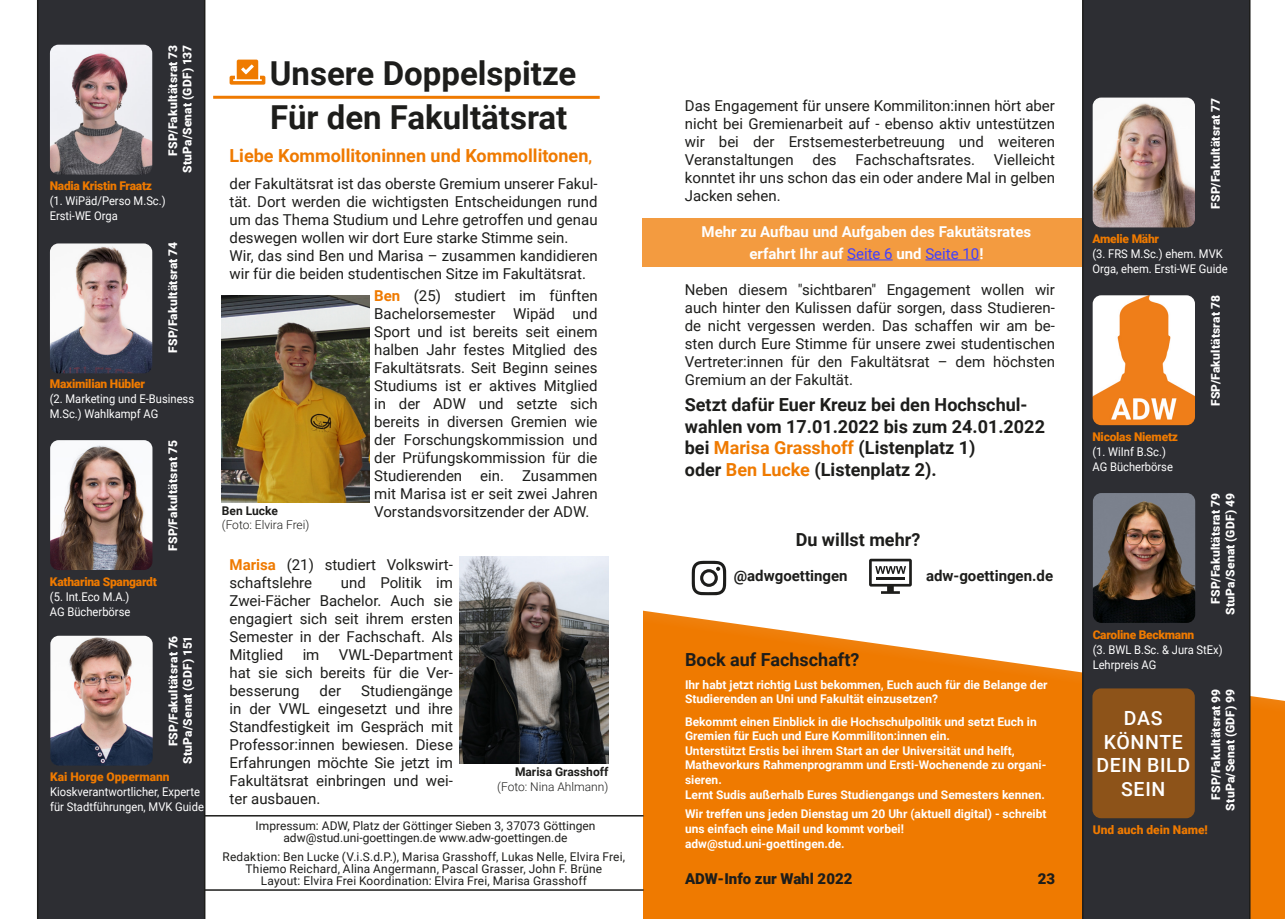
<style>
.page{position:relative;width:1285px;height:919px;background:#fff}
.page>*{position:absolute;margin:0;border:0;box-sizing:border-box;transform-origin:0 0}
.t1{font:700 33px/43.8px "Roboto";color:#1d1d1b}
.t2{font:500 19.5px/23.4px "Roboto";letter-spacing:.035em;color:#fff;text-align:center}
.t3{font:700 18px/21.6px "Roboto";color:#1d1d1b}
.t4{font:700 18px "Roboto";color:#ef7a00}
.t5{font:15px/18px "Roboto";color:#1d1d1b;text-align:justify}
.t6{font:700 15px/21.6px "Roboto";color:#fff;text-align:center}
.t7{font:700 15px "Roboto";color:#1d1d1b}
.t8{font:900 15px "Roboto";color:#1d1d1b}
.t9{font:700 12px/14.5px "Roboto";color:#fff}
.t10{font:12px/12px "Roboto";letter-spacing:.01em;color:#1d1d1b;text-align:center}
.t11{font:12px/15px "Roboto";color:#fff;scale:.93 1}
.t12{font:900 12px/14.4px "Roboto";letter-spacing:.015em;color:#fff;text-align:right}
.t13{font:900 12px "Roboto";letter-spacing:-.02em;color:#ef7a00}
.t14{font:300 12px "Roboto";color:#1d1d1b}
.t15{font:900 12px "Roboto";color:#ef7a00}
.t16{font:700 12px "Roboto";color:#1d1d1b}
.s1{font-size:15px}
.s2{font-weight:700;color:#ef7a00}
.s3{font-weight:400;color:#00f}
.s4{color:#ef7a00}
</style>
<div class="page">
<svg style="left:642px;top:610px;width:642px;height:308px;background:#f0891e"></svg>
<svg style="left:214px;top:589px;width:428px;height:302px"></svg>
<div style="left:37px;top:0;width:168px;height:918px;background:#2d2e33"></div>
<img style="left:50px;top:45px;width:102px;height:129px">
<img style="left:50px;top:243px;width:102px;height:130px">
<img style="left:50px;top:440px;width:102px;height:130px">
<img style="left:50px;top:635px;width:103px;height:130px">
<div style="left:1081px;top:0;width:169px;height:918px;background:#2d2e33"></div>
<img style="left:1092px;top:98px;width:102px;height:129px">
<img style="left:1092px;top:295px;width:102px;height:130px">
<img style="left:1092px;top:493px;width:102px;height:130px">
<svg style="left:229px;top:60px;width:36px;height:25px"></svg>
<hr style="left:213px;top:96px;width:386px;height:3px;background:#ef7a00">
<div style="left:642px;top:218px;width:439px;height:49px;background:#f39b40"></div>
<hr style="left:847px;top:259px;width:45px;height:1px;background:#00f">
<hr style="left:925px;top:259px;width:54px;height:1px;background:#00f">
<img style="left:222px;top:296px;width:147px;height:206px">
<img style="left:460px;top:556px;width:148px;height:207px">
<div style="left:1092px;top:688px;width:102px;height:130px;background:#8d5319;border-radius:9px"></div>
<hr style="left:204px;top:815px;width:439px;height:1px;background:#1d1d1b">
<hr style="left:204px;top:889px;width:439px;height:1px;background:#1d1d1b">
<svg style="left:869px;top:558px;width:42px;height:35px"></svg>
<hr style="left:876px;top:576px;width:28px;height:3px;background:#1d1d1b">
<svg style="left:691px;top:560px;width:35px;height:35px"></svg>
<p class="t12" style="left:165px;top:173px;width:130px;rotate:-90deg">FSP/Fakultätsrat 73<br>StuPa/Senat (GDF) 137</p>
<p class="t13" style="left:50px;top:177px;width:104px">Nadia Kristin Fraatz</p>
<p class="t11" style="left:50px;top:193px;width:126px">(1. WiPäd/Perso M.Sc.)<br>Ersti-WE Orga</p>
<p class="t12" style="left:165px;top:352px;width:112px;rotate:-90deg">FSP/Fakultätsrat 74</p>
<p class="t13" style="left:50px;top:375px;width:97px">Maximilian Hübler</p>
<p class="t11" style="left:50px;top:391px;width:157px">(2. Marketing und E-Business<br>M.Sc.) Wahlkampf AG</p>
<p class="t13" style="left:50px;top:573px;width:108px">Katharina Spangardt</p>
<p class="t11" style="left:50px;top:588px;width:88px">(5. Int.Eco M.A.)<br>AG Bücherbörse</p>
<p class="t12" style="left:165px;top:551px;width:112px;rotate:-90deg">FSP/Fakultätsrat 75</p>
<p class="t12" style="left:165px;top:763px;width:129px;rotate:-90deg">FSP/Fakultätsrat 76<br>StuPa/Senat (GDF) 151</p>
<p class="t15" style="left:50px;top:768px;width:121px">Kai Horge Oppermann</p>
<p class="t11" style="left:50px;top:784px;width:167px">Kioskverantwortlicher, Experte für Stadtführungen, MVK Guide</p>
<h1 class="t1" style="left:270px;top:50px;width:308px">Unsere Doppelspitze<br>Für den Fakultätsrat</h1>
<p class="t4" style="left:229px;top:143px;width:364px">Liebe Kommollitoninnen und Kommollitonen<span class="s1">,</span></p>
<p class="t5" style="left:229px;top:174px;width:369px;text-align:left">der Fakultätsrat ist das oberste Gremium unserer Fakul&shy;tät. Dort werden die wichtigsten Entscheidungen rund um das Thema Studium und Lehre getroffen und genau deswegen wollen wir dort Eure starke Stimme sein.<br>Wir, das sind Ben und Marisa – zusammen kandidieren wir für die beiden studentischen Sitze im Fakultätsrat.</p>
<p class="t5" style="left:374px;top:286px;width:225px"><span class="s2">Ben</span> (25) studiert im fünften Bachelorsemester Wipäd und Sport und ist bereits seit einem halben Jahr festes Mitglied des Fakultätsrats. Seit Beginn seines Studiums ist er aktives Mitglied in der ADW und setzte sich bereits in diversen Gremien wie der Forschungskommission und der Prüfungskommission für die Studierenden ein. Zusammen mit Marisa ist er seit zwei Jahren Vorstandsvorsitzender der ADW.</p>
<p class="t16" style="left:222px;top:502px;width:58px">Ben Lucke</p>
<p class="t14" style="left:222px;top:516px;width:89px">(Foto: Elvira Frei)</p>
<p class="t5" style="left:229px;top:555px;width:225px"><span class="s2">Marisa</span> (21) studiert Volkswirt&shy;schaftslehre</p>
<p class="t5" style="left:229px;top:573px;width:225px;text-indent:111px">und Politik im Zwei-Fächer Bachelor. Auch sie engagiert sich seit ihrem ersten Semester in der Fachschaft. Als Mitglied</p>
<p class="t5" style="left:302px;top:645px;width:18px">im</p>
<p class="t5" style="left:229px;top:645px;width:225px;text-indent:109px">VWL-Department hat sie sich bereits für die Ver&shy;besserung</p>
<p class="t5" style="left:229px;top:681px;width:225px;text-indent:132px">Studiengänge in der VWL eingesetzt und ihre Standfestigkeit im Gespräch mit Professor:innen bewiesen. Diese Erfahrungen möchte Sie jetzt im Fakultätsrat einbringen und wei&shy;ter ausbauen.</p>
<p class="t5" style="left:319px;top:681px;width:23px">der</p>
<p class="t16" style="left:515px;top:763px;width:95px">Marisa Grasshoff</p>
<p class="t14" style="left:497px;top:778px;width:113px">(Foto: Nina Ahlmann)</p>
<p class="t10" style="left:255px;top:818px;width:341px">Impressum: ADW, Platz der Göttinger Sieben 3, 37073 Göttingen adw@stud.uni-goettingen.de www.adw-goettingen.de</p>
<p class="t10" style="left:222px;top:850px;width:404px">Redaktion: Ben Lucke (V.i.S.d.P.), Marisa Grasshoff, Lukas Nelle, Elvira Frei,<br>Thiemo Reichard, Alina Angermann, Pascal Grasser, John F. Brüne<br>Layout: Elvira Frei Koordination: Elvira Frei, Marisa Grasshoff</p>
<p class="t5" style="left:684px;top:96px;width:371px">Das Engagement für unsere Kommiliton:innen hört aber nicht bei Gremienarbeit auf - ebenso aktiv untestützen wir bei der Erstsemesterbetreuung und weiteren Veranstaltungen des Fachschaftsrates. Vielleicht konntet ihr uns schon das ein oder andere Mal in gelben Jacken sehen.</p>
<p class="t6" style="left:701px;top:220px;width:331px">Mehr zu Aufbau und Aufgaben des Fakutätsrates erfahrt Ihr auf <span class="s3">Seite 6</span> und <span class="s3">Seite 10</span>!</p>
<p class="t5" style="left:684px;top:280px;width:371px">Neben diesem "sichtbaren" Engagement wollen wir auch hinter den Kulissen dafür sorgen, dass Studieren&shy;de nicht vergessen werden. Das schaffen wir am be&shy;sten durch Eure Stimme für unsere zwei studentischen Vertreter:innen für den Fakultätsrat – dem höchsten Gremium an der Fakultät.</p>
<p class="t3" style="left:684px;top:393px;width:361px">Setzt dafür Euer Kreuz bei den Hochschul&shy;wahlen vom 17.01.2022 bis zum 24.01.2022 bei <span class="s4">Marisa Grasshoff</span> (Listenplatz 1)<br>oder <span class="s4">Ben Lucke</span> (Listenplatz 2).</p>
<p class="t3" style="left:795px;top:528px;width:126px">Du willst mehr?</p>
<p class="t7" style="left:733px;top:565px;width:115px">@adwgoettingen</p>
<p class="t7" style="left:925px;top:565px;width:129px">adw-goettingen.de</p>
<p class="t3" style="left:685px;top:647px;width:176px">Bock auf Fachschaft?</p>
<p class="t9" style="left:685px;top:676px;width:364px">Ihr habt jetzt richtig Lust bekommen, Euch auch für die Belange der<br>Studierenden an Uni und Fakultät einzusetzen?</p>
<p class="t9" style="left:685px;top:713px;width:363px">Bekommt einen Einblick in die Hochschulpolitik und setzt Euch in Gremien für Euch und Eure Kommiliton:innen ein.<br>Unterstützt Erstis bei ihrem Start an der Universität und helft, Mathevorkurs Rahmenprogramm und Ersti-Wochenende zu organi&shy;sieren.<br>Lernt Sudis außerhalb Eures Studiengangs und Semesters kennen.</p>
<p class="t9" style="left:685px;top:805px;width:363px;line-height:15px">Wir treffen uns jeden Dienstag um 20 Uhr (aktuell digital) - schreibt uns einfach eine Mail und kommt vorbei! adw@stud.uni-goettingen.de.</p>
<p class="t8" style="left:685px;top:868px;width:169px">ADW-Info zur Wahl 2022</p>
<p class="t8" style="left:1037px;top:868px;width:19px">23</p>
<p class="t12" style="left:1207px;top:209px;width:113px;rotate:-90deg">FSP/Fakultätsrat 77</p>
<p class="t13" style="left:1092px;top:230px;width:68px">Amelie Mähr</p>
<p class="t11" style="left:1092px;top:246px;width:147px">(3. FRS M.Sc.) ehem. MVK<br>Orga, ehem. Ersti-WE Guide</p>
<p class="t13" style="left:1092px;top:428px;width:87px">Nicolas Niemetz</p>
<p class="t11" style="left:1092px;top:443px;width:88px">(1. WiInf B.Sc.)<br>AG Bücherbörse</p>
<p class="t12" style="left:1207px;top:406px;width:112px;rotate:-90deg">FSP/Fakultätsrat 78</p>
<p class="t12" style="left:1207px;top:614px;width:123px;rotate:-90deg">FSP/Fakultätsrat 79<br>StuPa/Senat (GDF) 49</p>
<p class="t13" style="left:1092px;top:626px;width:103px">Caroline Beckmann</p>
<p class="t11" style="left:1092px;top:641px;width:141px">(3. BWL B.Sc. &amp; Jura StEx)<br>Lehrpreis AG</p>
<h2 class="t2" style="left:1096px;top:706px;width:95px">DAS<br>KÖNNTE<br>DEIN BILD<br>SEIN</h2>
<p class="t12" style="left:1207px;top:810px;width:123px;rotate:-90deg">FSP/Fakultätsrat 99<br>StuPa/Senat (GDF) 99</p>
<p class="t15" style="left:1092px;top:821px;width:116px">Und auch dein Name!</p>
</div>
